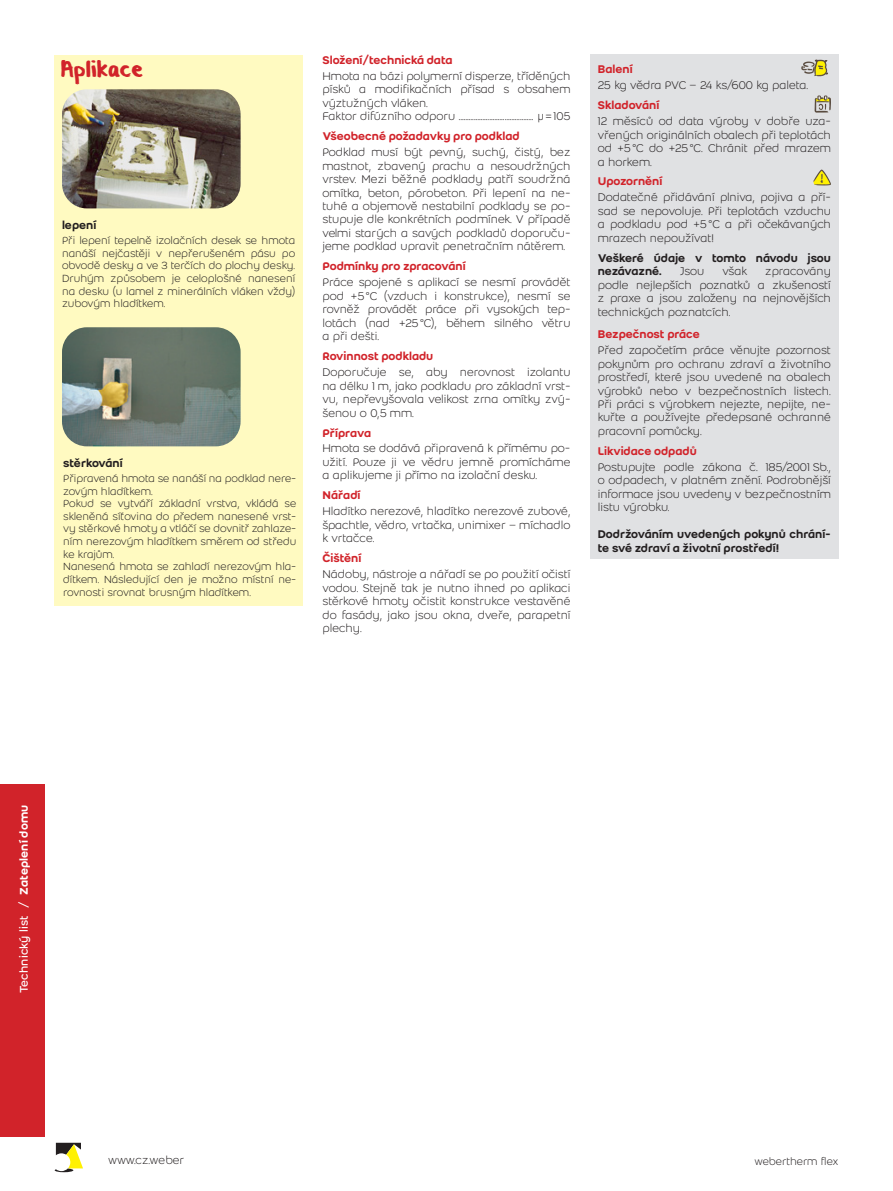
<style>
.page{position:relative;width:893px;height:1191px;background:#fff}
.page>*{position:absolute;margin:0;border:0;box-sizing:border-box;transform-origin:0 0}
.t1{font:17.85px "Weber Brush";letter-spacing:.015em;color:#d1232a}
.t2{font:300 12.25px/13.5px "Weber";color:#231f20;text-align:justify}
.t3{font:500 12.25px "Weber";color:#d1232a}
.t4{font:500 12.25px/13.5px "Weber";color:#231f20}
.t5{font:12.25px "Weber";letter-spacing:.01em;color:#fff}
.t6{font:300 11.38px/12.6px "Weber";color:#231f20;text-align:justify}
.s1{font-weight:500}
</style>
<div class="page">
<div style="left:0;top:784px;width:45px;height:352px;background:#d1232a"></div>
<svg style="left:55px;top:1142px;width:28px;height:30px"></svg>
<div style="left:590px;top:55px;width:248px;height:504px;background:#e0e1e3"></div>
<svg style="left:801px;top:60px;width:27px;height:16px"></svg>
<svg style="left:815px;top:95px;width:16px;height:18px"></svg>
<svg style="left:813px;top:170px;width:18px;height:15px"></svg>
<div style="left:55px;top:55px;width:248px;height:550px;background:#fffac1"></div>
<img style="left:62px;top:89px;width:179px;height:119px;border-radius:25px">
<img style="left:62px;top:327px;width:179px;height:119px;border-radius:25px">
<h1 class="t1" style="left:61px;top:60px;width:84px">Aplikace</h1>
<p class="t4" style="left:62px;top:219px;width:36px">lepení</p>
<p class="t6" style="left:62px;top:235px;width:235px">Při lepení tepelně izolačních desek se hmota nanáší nejčastěji v nepřerušeném pásu po obvodě desky a ve 3 terčích do plochy desky.<br>Druhým způsobem je celoplošné nanesení na desku (u lamel z minerálních vláken vždy) zubovým hladítkem.</p>
<p class="t4" style="left:63px;top:457px;width:61px">stěrkování</p>
<p class="t6" style="left:63px;top:473px;width:235px;text-align:left">Připravená hmota se nanáší na podklad nere&shy;zovým hladítkem.<br>Pokud se vytváří základní vrstva, vkládá se skleněná síťovina do předem nanesené vrst&shy;vy stěrkové hmoty a vtláčí se dovnitř zahlaze&shy;ním nerezovým hladítkem směrem od středu ke krajům.<br>Nanesená hmota se zahladí nerezovým hla&shy;dítkem. Následující den je možno místní ne&shy;rovnosti srovnat brusným hladítkem.</p>
<p class="t3" style="left:323px;top:55px;width:132px">Složení/technická data</p>
<p class="t2" style="left:322px;top:70px;width:250px;text-align:left">Hmota na bázi polymerní disperze, tříděných písků a modifikačních přísad s obsahem výztužných vláken.<br>Faktor difúzního odporu ............................................ μ = 105</p>
<p class="t3" style="left:323px;top:132px;width:199px">Všeobecné požadavky pro podklad</p>
<p class="t2" style="left:322px;top:146px;width:250px">Podklad musí být pevný, suchý, čistý, bez mastnot, zbavený prachu a nesoudržných vrstev. Mezi běžné podklady patří soudržná omítka, beton, pórobeton. Při lepení na ne&shy;tuhé a objemově nestabilní podklady se po&shy;stupuje dle konkrétních podmínek. V případě velmi starých a savých podkladů doporuču&shy;jeme podklad upravit penetračním nátěrem.</p>
<p class="t3" style="left:323px;top:262px;width:145px">Podmínky pro zpracování</p>
<p class="t2" style="left:322px;top:276px;width:250px">Práce spojené s aplikací se nesmí provádět pod +5 °C (vzduch i konstrukce), nesmí se rovněž provádět práce při vysokých tep&shy;lotách (nad +25 °C), během silného větru a při dešti.</p>
<p class="t3" style="left:323px;top:352px;width:112px">Rovinnost podkladu</p>
<p class="t2" style="left:322px;top:366px;width:250px">Doporučuje se, aby nerovnost izolantu na délku 1 m, jako podkladu pro základní vrst&shy;vu, nepřevyšovala velikost zrna omítky zvý&shy;šenou o 0,5 mm.</p>
<p class="t3" style="left:323px;top:428px;width:50px">Příprava</p>
<p class="t2" style="left:322px;top:442px;width:250px">Hmota se dodává připravená k přímému po&shy;užití. Pouze ji ve vědru jemně promícháme a aplikujeme ji přímo na izolační desku.</p>
<p class="t3" style="left:323px;top:491px;width:39px">Nářadí</p>
<p class="t2" style="left:322px;top:505px;width:250px">Hladítko nerezové, hladítko nerezové zubové, špachtle, vědro, vrtačka, unimixer – míchadlo k vrtačce.</p>
<p class="t3" style="left:323px;top:554px;width:40px">Čištění</p>
<p class="t2" style="left:322px;top:568px;width:250px">Nádoby, nástroje a nářadí se po použití očistí vodou. Stejně tak je nutno ihned po aplikaci stěrkové hmoty očistit konstrukce vestavěné do fasády, jako jsou okna, dveře, parapetní plechy.</p>
<p class="t3" style="left:598px;top:65px;width:36px">Balení</p>
<p class="t2" style="left:598px;top:79px;width:212px">25 kg vědra PVC – 24 ks/600 kg paleta.</p>
<p class="t3" style="left:598px;top:101px;width:63px">Skladování</p>
<p class="t2" style="left:598px;top:115px;width:235px">12 měsíců od data výroby v dobře uza&shy;vřených originálních obalech při teplotách od +5 °C do +25 °C. Chránit před mrazem a horkem.</p>
<p class="t3" style="left:598px;top:177px;width:66px">Upozornění</p>
<p class="t2" style="left:598px;top:191px;width:235px">Dodatečné přidávání plniva, pojiva a pří&shy;sad se nepovoluje. Při teplotách vzduchu a podkladu pod +5 °C a při očekávaných mrazech nepoužívat!</p>
<p class="t4" style="left:598px;top:252px;width:235px">Veškeré údaje v tomto návodu jsou nezávazné.</p>
<p class="t2" style="left:680px;top:265px;width:26px">Jsou</p>
<p class="t2" style="left:722px;top:265px;width:26px">však</p>
<p class="t2" style="left:598px;top:265px;width:235px;text-indent:167px">zpracovány podle nejlepších poznatků a zkušeností z praxe a jsou založeny na nejnovějších technických poznatcích.</p>
<p class="t3" style="left:598px;top:330px;width:103px">Bezpečnost práce</p>
<p class="t2" style="left:598px;top:344px;width:235px">Před započetím práce věnujte pozornost pokynům pro ochranu zdraví a životního prostředí, které jsou uvedené na obalech výrobků nebo v bezpečnostních listech.<br>Při práci s výrobkem nejezte, nepijte, ne&shy;kuřte a používejte předepsané ochranné pracovní pomůcky.</p>
<p class="t3" style="left:598px;top:446px;width:100px">Likvidace odpadů</p>
<p class="t2" style="left:598px;top:461px;width:235px">Postupujte podle zákona č. 185/2001 Sb., o odpadech, v platném znění. Podrobnější informace jsou uvedeny v bez peč nostním listu výrobku.</p>
<p class="t4" style="left:598px;top:528px;width:235px">Dodržováním uvedených pokynů chrání&shy;te své zdraví a životní prostředí!</p>
<p class="t5" style="left:19px;top:993px;width:190px;rotate:-90deg">Technický list / <span class="s1">Zateplení domu</span></p>
<p class="t2" style="left:108px;top:1154px;width:78px">www.cz.weber</p>
<p class="t6" style="left:754px;top:1155px;width:86px">webertherm flex</p>
</div>
